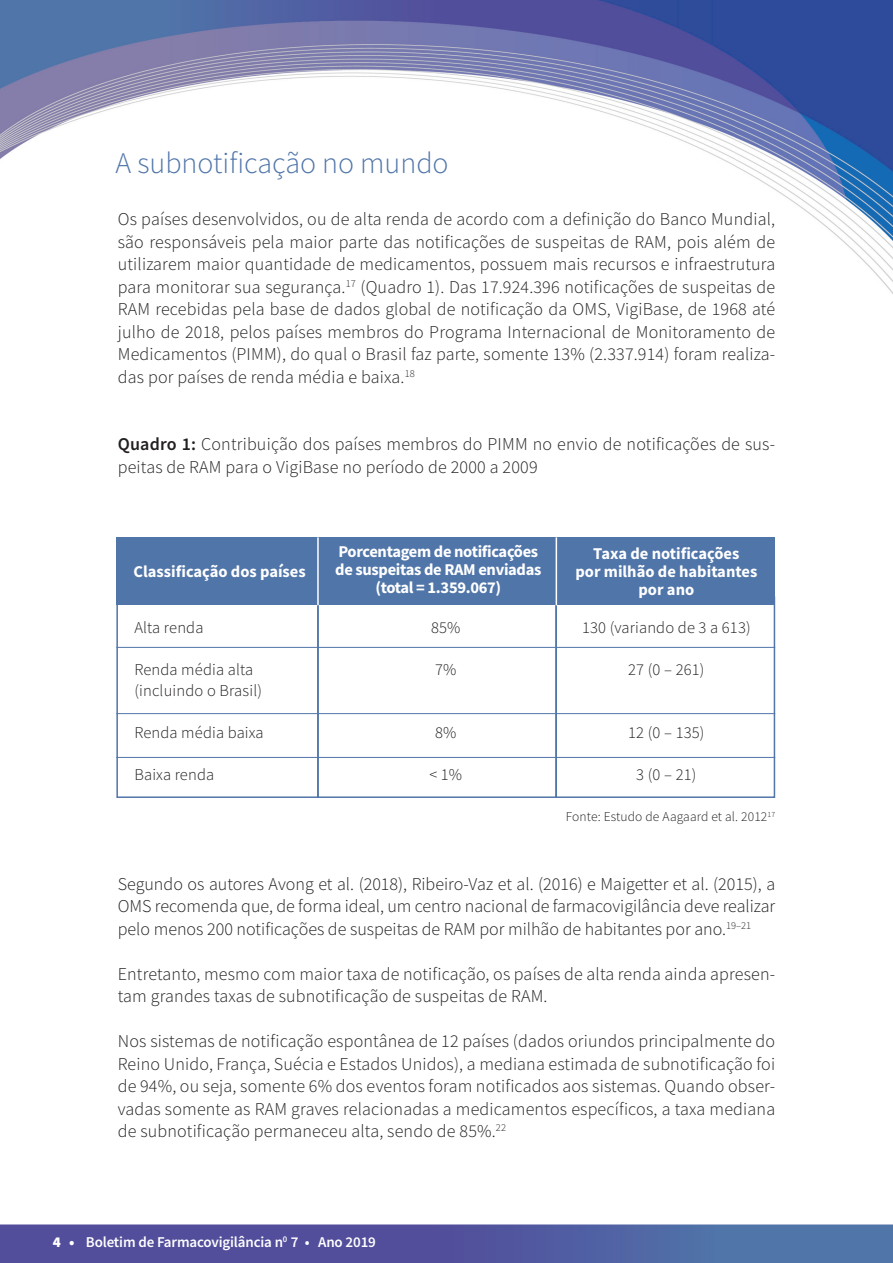
<style>
.page{position:relative;width:893px;height:1263px;background:#fff}
.page>*{position:absolute;margin:0;border:0;box-sizing:border-box;transform-origin:0 0}
.t1{font:300 30px "Source Sans Pro";color:#5075a9}
.t2{font:300 18px/22.5px "Source Sans Pro";letter-spacing:.01em;color:#231f20;text-align:justify}
.t3{font:300 16.5px/21px "Source Sans Pro";letter-spacing:.01em;color:#231f20}
.t4{font:700 16.5px/18px "Source Sans Pro";color:#fff;text-align:center}
.t5{font:700 16.5px/18px "Source Sans Pro";letter-spacing:-.02em;color:#fff;text-align:center}
.t6{font:600 15px "Source Sans Pro";letter-spacing:-.01em;color:#fff}
.t7{font:300 13.5px "Source Sans Pro";letter-spacing:.01em;color:#231f20}
.s1{font-weight:600}
.s2{font-weight:900}
</style>
<div class="page">
<img style="left:0;top:1225px;width:893px;height:38px">
<img style="left:0;top:0;width:893px;height:294px">
<div style="left:116px;top:596px;width:203px;height:202px;border:2px solid #5075a9"></div>
<div style="left:317px;top:596px;width:240px;height:202px;border:2px solid #5075a9"></div>
<div style="left:555px;top:596px;width:220px;height:202px;border:2px solid #5075a9"></div>
<div style="left:116px;top:537px;width:205px;height:68px;background:#5075a9"></div>
<div style="left:321px;top:537px;width:234px;height:68px;background:#5075a9"></div>
<div style="left:556px;top:537px;width:219px;height:68px;background:#5075a9"></div>
<hr style="left:116px;top:647px;width:659px;height:1px;background:#5075a9">
<hr style="left:116px;top:713px;width:659px;height:1px;background:#5075a9">
<hr style="left:116px;top:757px;width:659px;height:1px;background:#5075a9">
<hr style="left:317px;top:537px;width:2px;height:68px;background:#fff">
<hr style="left:556px;top:537px;width:1px;height:68px;background:#fff">
<h1 class="t1" style="left:116px;top:145px;width:335px">A subnotificação no mundo</h1>
<p class="t2" style="left:118px;top:208px;width:659px">Os países desenvolvidos, ou de alta renda de acordo com a definição do Banco Mundial, são responsáveis pela maior parte das notificações de suspeitas de RAM, pois além de utilizarem maior quantidade de medicamentos, possuem mais recursos e infraestrutura para monitorar sua segurança.<sup>17</sup> (Quadro 1). Das 17.924.396 notificações de suspeitas de RAM recebidas pela base de dados global de notificação da OMS, VigiBase, de 1968 até julho de 2018, pelos países membros do Programa Internacional de Monitoramento de Medicamentos (PIMM), do qual o Brasil faz parte, somente 13% (2.337.914) foram realiza&shy;das por países de renda média e baixa.<sup>18</sup></p>
<p class="t2" style="left:118px;top:433px;width:659px"><span class="s1">Quadro 1:</span> Contribuição dos países membros do PIMM no envio de notificações de sus&shy;peitas de RAM para o VigiBase no período de 2000 a 2009</p>
<p class="t4" style="left:134px;top:563px;width:174px">Classificação dos países</p>
<p class="t3" style="left:134px;top:617px;width:71px">Alta renda</p>
<p class="t3" style="left:134px;top:659px;width:129px">Renda média alta (incluindo o Brasil)</p>
<p class="t3" style="left:134px;top:722px;width:131px">Renda média baixa</p>
<p class="t3" style="left:134px;top:763px;width:81px">Baixa renda</p>
<p class="t5" style="left:335px;top:542px;width:208px">Porcentagem de notificações de suspeitas de RAM enviadas (total = 1.359.067)</p>
<p class="t4" style="left:575px;top:545px;width:183px">Taxa de notificações<br>por milhão de habitantes por ano</p>
<p class="t3" style="left:431px;top:616px;width:31px">85%</p>
<p class="t3" style="left:435px;top:658px;width:23px">7%</p>
<p class="t3" style="left:435px;top:721px;width:23px">8%</p>
<p class="t3" style="left:429px;top:763px;width:34px">&lt; 1%</p>
<p class="t3" style="left:582px;top:616px;width:170px">130 (variando de 3 a 613)</p>
<p class="t3" style="left:628px;top:658px;width:78px">27 (0 – 261)</p>
<p class="t3" style="left:628px;top:721px;width:78px">12 (0 – 135)</p>
<p class="t3" style="left:636px;top:763px;width:62px">3 (0 – 21)</p>
<p class="t7" style="left:566px;top:809px;width:211px">Fonte: Estudo de Aagaard et al. 2012<sup>17</sup></p>
<p class="t2" style="left:118px;top:872px;width:659px">Segundo os autores Avong et al. (2018), Ribeiro-Vaz et al. (2016) e Maigetter et al. (2015), a OMS recomenda que, de forma ideal, um centro nacional de farmacovigilância deve realizar pelo menos 200 notificações de suspeitas de RAM por milhão de habitantes por ano.<sup>19–21</sup></p>
<p class="t2" style="left:118px;top:962px;width:659px">Entretanto, mesmo com maior taxa de notificação, os países de alta renda ainda apresen&shy;tam grandes taxas de subnotificação de suspeitas de RAM.</p>
<p class="t2" style="left:118px;top:1030px;width:659px">Nos sistemas de notificação espontânea de 12 países (dados oriundos principalmente do Reino Unido, França, Suécia e Estados Unidos), a mediana estimada de subnotificação foi de 94%, ou seja, somente 6% dos eventos foram notificados aos sistemas. Quando obser&shy;vadas somente as RAM graves relacionadas a medicamentos específicos, a taxa mediana de subnotificação permaneceu alta, sendo de 85%.<sup>22</sup></p>
<p class="t6" style="left:53px;top:1232px;width:325px"><span class="s2">4 •</span> Boletim de Farmacovigilância n<sup>0</sup> 7 • Ano 2019</p>
</div>
